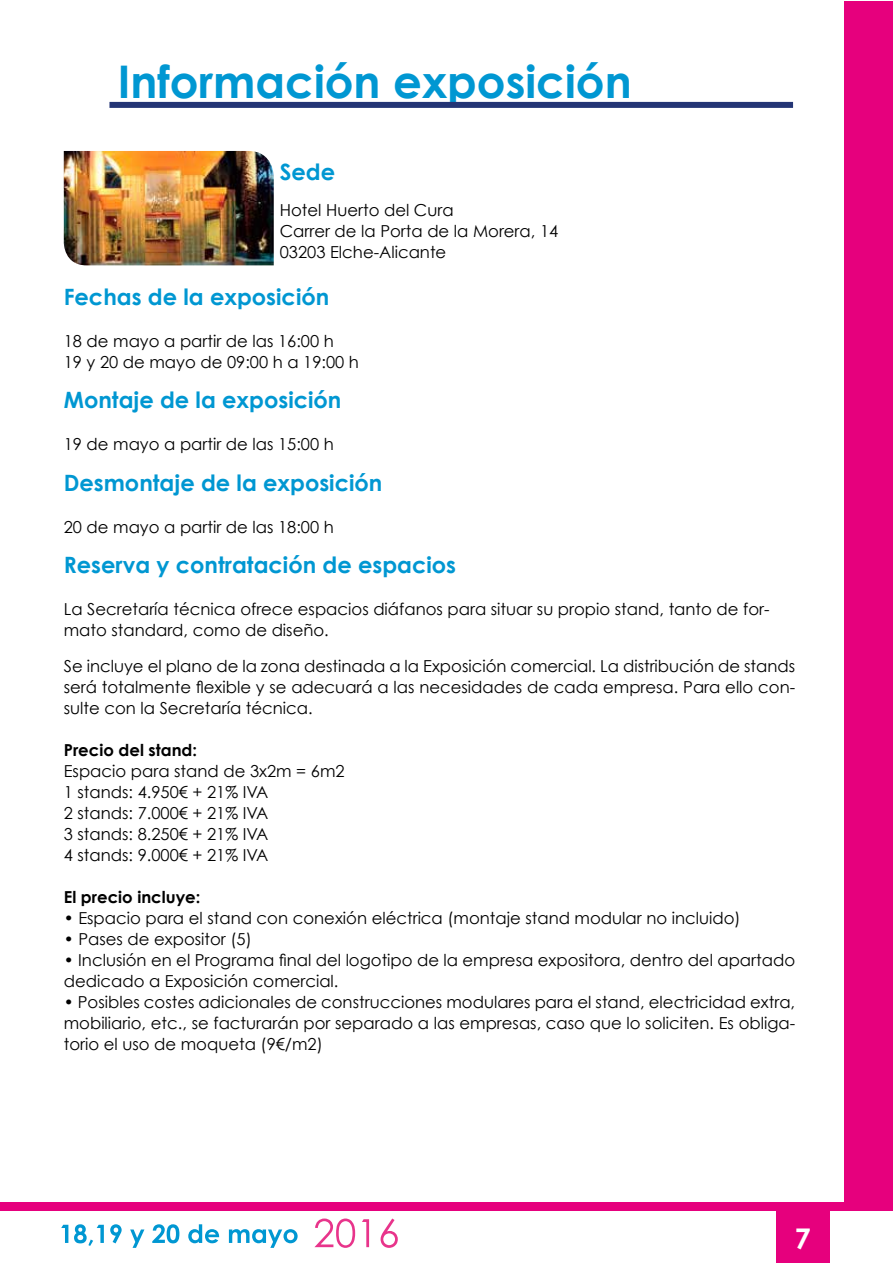
<style>
.page{position:relative;width:893px;height:1263px;background:#fff}
.page>*{position:absolute;margin:0;border:0;box-sizing:border-box;transform-origin:0 0}
.t1{font:700 45px "Century Gothic";color:#0097d2}
.t2{font:700 28.5px "Century Gothic";color:#fff}
.t3{font:700 22.5px "Century Gothic";color:#0097d2}
.t4{font:16.5px/21px "Century Gothic";color:#000}
.t5{font:700 16.5px "Century Gothic";color:#000}
</style>
<div class="page">
<div style="left:0;top:1202px;width:893px;height:9px;background:#e6007d"></div>
<div style="left:844px;top:1px;width:49px;height:1204px;background:#e6007d"></div>
<div style="left:776px;top:1211px;width:54px;height:52px;background:#e6007d"></div>
<svg style="left:61px;top:1225px;width:7px;height:18px"></svg>
<svg style="left:74px;top:1224px;width:30px;height:22px"></svg>
<svg style="left:110px;top:1224px;width:12px;height:19px"></svg>
<svg style="left:130px;top:1229px;width:14px;height:19px"></svg>
<svg style="left:152px;top:1224px;width:27px;height:19px"></svg>
<svg style="left:188px;top:1224px;width:31px;height:19px"></svg>
<svg style="left:229px;top:1229px;width:69px;height:19px"></svg>
<svg style="left:314px;top:1218px;width:41px;height:30px"></svg>
<svg style="left:362px;top:1219px;width:7px;height:28px"></svg>
<svg style="left:381px;top:1218px;width:17px;height:30px"></svg>
<div style="left:109px;top:102px;width:684px;height:6px;background:#243575"></div>
<img style="left:64px;top:151px;width:210px;height:114px">
<h1 class="t1" style="left:118px;top:53px;width:515px">Información exposición</h1>
<h3 class="t3" style="left:280px;top:158px;width:57px">Sede</h3>
<p class="t4" style="left:280px;top:199px;width:280px">Hotel Huerto del Cura<br>Carrer de la Porta de la Morera, 14<br>03203 Elche-Alicante</p>
<h3 class="t3" style="left:64px;top:282px;width:267px">Fechas de la exposición</h3>
<p class="t4" style="left:64px;top:330px;width:297px">18 de mayo a partir de las 16:00 h<br>19 y 20 de mayo de 09:00 h a 19:00 h</p>
<h3 class="t3" style="left:64px;top:386px;width:279px">Montaje de la exposición</h3>
<p class="t4" style="left:64px;top:433px;width:272px">19 de mayo a partir de las 15:00 h</p>
<h3 class="t3" style="left:64px;top:468px;width:320px">Desmontaje de la exposición</h3>
<p class="t4" style="left:64px;top:516px;width:272px">20 de mayo a partir de las 18:00 h</p>
<h3 class="t3" style="left:64px;top:551px;width:394px">Reserva y contratación de espacios</h3>
<p class="t4" style="left:64px;top:598px;width:707px">La Secretaría técnica ofrece espacios diáfanos para situar su propio stand, tanto de for&shy;mato standard, como de diseño.</p>
<p class="t4" style="left:64px;top:655px;width:733px;text-align:justify">Se incluye el plano de la zona destinada a la Exposición comercial. La distribución de stands será totalmente flexible y se adecuará a las necesidades de cada empresa. Para ello con&shy;sulte con la Secretaría técnica.</p>
<p class="t5" style="left:64px;top:740px;width:135px">Precio del stand:</p>
<p class="t4" style="left:64px;top:760px;width:282px">Espacio para stand de 3x2m = 6m2<br>1 stands: 4.950€ + 21% IVA<br>2 stands: 7.000€ + 21% IVA<br>3 stands: 8.250€ + 21% IVA<br>4 stands: 9.000€ + 21% IVA</p>
<p class="t5" style="left:64px;top:887px;width:138px">El precio incluye:</p>
<p class="t4" style="left:64px;top:907px;width:678px">• Espacio para el stand con conexión eléctrica (montaje stand modular no incluido)</p>
<p class="t4" style="left:64px;top:928px;width:189px">• Pases de expositor (5)</p>
<p class="t4" style="left:64px;top:949px;width:733px">• Inclusión en el Programa final del logotipo de la empresa expositora, dentro del apartado dedicado a Exposición comercial.</p>
<p class="t4" style="left:64px;top:991px;width:733px;text-align:justify">• Posibles costes adicionales de construcciones modulares para el stand, electricidad extra, mobiliario, etc., se facturarán por separado a las empresas, caso que lo soliciten. Es obliga&shy;torio el uso de moqueta (9€/m2)</p>
<h2 class="t2" style="left:795px;top:1221px;width:17px">7</h2>
</div>
